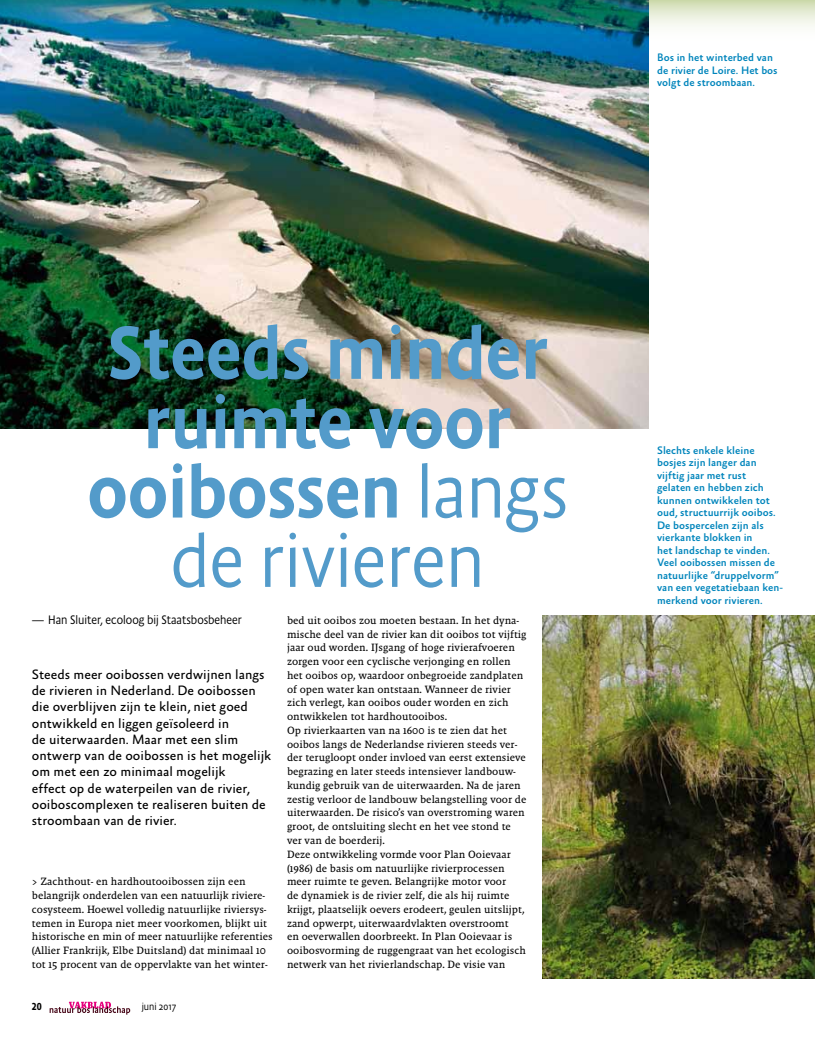
<style>
.page{position:relative;width:815px;height:1046px;background:#fff}
.page>*{position:absolute;margin:0;border:0;box-sizing:border-box;transform-origin:0 0}
.t1{font:500 76.38px/69.2px "Absara Sans Head";color:#539bca;text-align:center}
.t2{font:13.75px/16.2px "Absara Sans";color:#000}
.t3{font:300 12.5px "Absara Sans TF Head";color:#000}
.t4{font:500 11px/12.5px "Absara Sans";color:#0085bc}
.t5{font:10.75px/13.8px "Malaga Reg";color:#000}
.t6{font:300 10.38px "Absara Sans Head";color:#000}
.t7{font:500 10.38px "Absara Sans TF Head";color:#000}
.s1{font-weight:300}
</style>
<div class="page">
<svg style="left:50px;top:1001px;width:80px;height:13px"></svg>
<img style="left:542px;top:615px;width:273px;height:363px">
<img style="left:0;top:53px;width:648px;height:375px">
<img style="left:0;top:0;width:815px;height:53px">
<p class="t4" style="left:657px;top:52px;width:122px">Bos in het winterbed van de rivier de Loire. Het bos volgt de stroombaan.</p>
<h1 class="t1" style="left:87px;top:318px;width:482px">Steeds minder ruimte voor ooibossen <span class="s1">langs de rivieren</span></h1>
<p class="t5" style="left:287px;top:613px;width:241px">bed uit ooibos zou moeten bestaan. In het dyna&shy;mische deel van de rivier kan dit ooibos tot vijftig jaar oud worden. IJsgang of hoge rivierafvoeren zorgen voor een cyclische verjonging en rollen het ooibos op, waardoor onbegroeide zandplaten of open water kan ontstaan. Wanneer de rivier zich verlegt, kan ooibos ouder worden en zich ontwikkelen tot hardhoutooibos.<br>Op rivierkaarten van na 1600 is te zien dat het ooibos langs de Nederlandse rivieren steeds ver&shy;der terugloopt onder invloed van eerst extensieve begrazing en later steeds intensiever landbouw&shy;kundig gebruik van de uiterwaarden. Na de jaren zestig verloor de landbouw belangstelling voor de uiterwaarden. De risico’s van overstroming waren groot, de ontsluiting slecht en het vee stond te ver van de boerderij.<br>Deze ontwikkeling vormde voor Plan Ooievaar (1986) de basis om natuurlijke rivierprocessen meer ruimte te geven. Belangrijke motor voor<br>de dynamiek is de rivier zelf, die als hij ruimte krijgt, plaatselijk oevers erodeert, geulen uitslijpt, zand opwerpt, uiterwaardvlakten overstroomt<br>en oeverwallen doorbreekt. In Plan Ooievaar is ooibosvorming de ruggengraat van het ecologisch netwerk van het rivierlandschap. De visie van</p>
<p class="t3" style="left:32px;top:612px;width:212px">— Han Sluiter, ecoloog bij Staatsbosbeheer</p>
<p class="t2" style="left:32px;top:666px;width:241px">Steeds meer ooibossen verdwijnen langs de rivieren in Nederland. De ooibossen die overblijven zijn te klein, niet goed ontwikkeld en liggen geïsoleerd in<br>de uiterwaarden. Maar met een slim ontwerp van de ooibossen is het mogelijk om met een zo minimaal mogelijk<br>effect op de waterpeilen van de rivier, ooiboscomplexen te realiseren buiten de stroombaan van de rivier.</p>
<p class="t5" style="left:32px;top:874px;width:242px">&gt; Zachthout- en hardhoutooibossen zijn een belangrijk onderdelen van een natuurlijk riviere&shy;cosysteem. Hoewel volledig natuurlijke riviersys&shy;temen in Europa niet meer voorkomen, blijkt uit historische en min of meer natuurlijke referenties (Allier Frankrijk, Elbe Duitsland) dat minimaal 10 tot 15 procent van de oppervlakte van het winter-</p>
<p class="t7" style="left:32px;top:999px;width:11px">20</p>
<p class="t6" style="left:142px;top:999px;width:36px">juni 2017</p>
<p class="t4" style="left:657px;top:444px;width:127px">Slechts enkele kleine bosjes zijn langer dan vijftig jaar met rust<br>gelaten en hebben zich kunnen ontwikkelen tot oud, structuurrijk ooibos.<br>De bospercelen zijn als vierkante blokken in<br>het landschap te vinden.<br>Veel ooibossen missen de natuurlijke “druppelvorm” van een vegetatiebaan ken&shy;merkend voor rivieren.</p>
</div>
